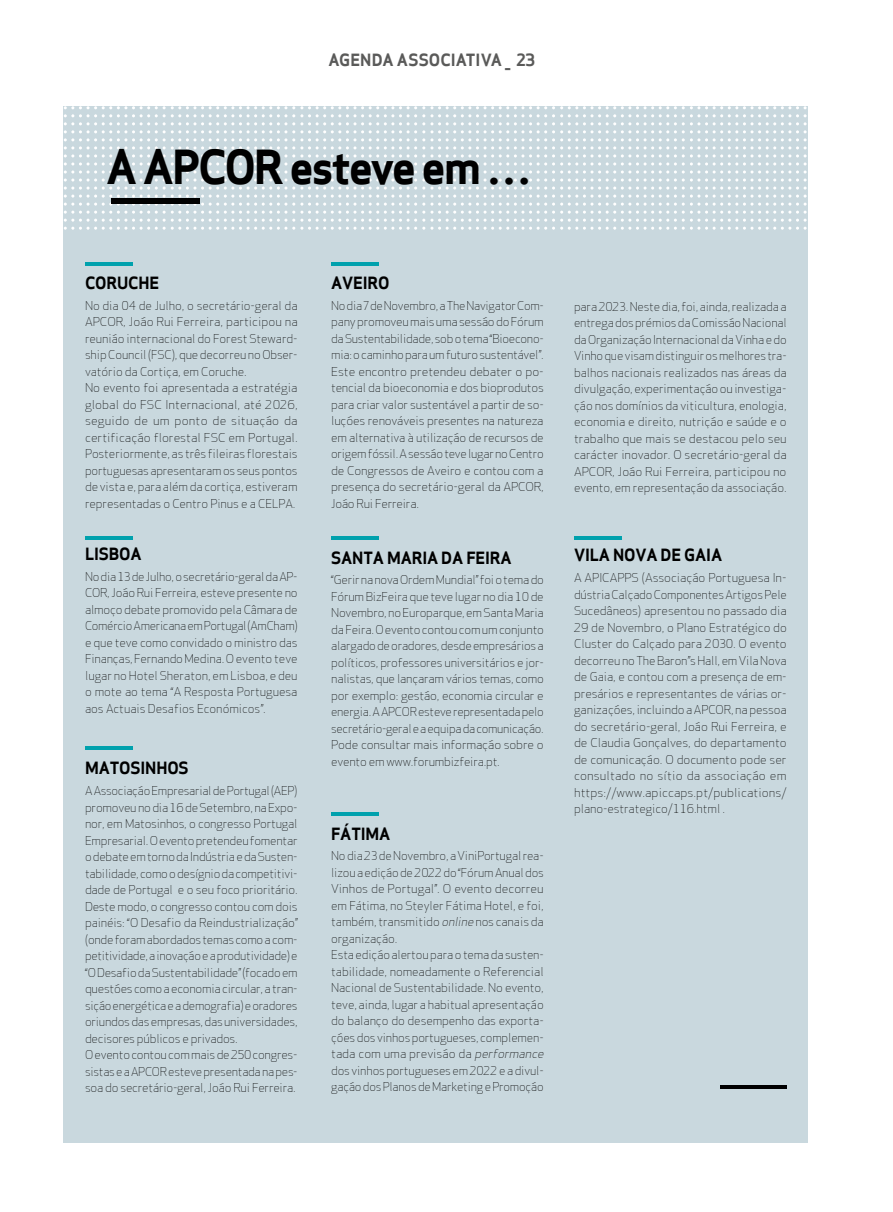
<style>
.page{position:relative;width:893px;height:1212px;background:#fff}
.page>*{position:absolute;margin:0;border:0;box-sizing:border-box;transform-origin:0 0}
.t1{font:45.75px "Apex Sans Bold T";letter-spacing:-.05em;color:#000}
.t2{font:16.5px "Apex Sans Bold T";letter-spacing:-.01em;color:#000}
.t3{font:16.5px "Apex Sans Bold T";letter-spacing:.005em;color:#5a5a59}
.t4{font:12px/16.5px "Apex Sans Light T";letter-spacing:-.015em;color:#000;text-align:justify}
.s1{font-style:italic}
</style>
<div class="page">
<div style="left:64px;top:106px;width:744px;height:1036px;background:#c9d8de"></div>
<svg style="left:430px;top:106px;width:377px;height:124px"></svg>
<svg style="left:64px;top:106px;width:361px;height:124px"></svg>
<div style="left:111px;top:198px;width:89px;height:6px;background:#000"></div>
<hr style="left:720px;top:1085px;width:67px;height:4px;background:#000">
<hr style="left:331px;top:263px;width:47px;height:3px;background:#00a1ad">
<hr style="left:85px;top:263px;width:47px;height:3px;background:#00a1ad">
<hr style="left:331px;top:812px;width:47px;height:4px;background:#00a1ad">
<hr style="left:85px;top:536px;width:47px;height:3px;background:#00a1ad">
<hr style="left:85px;top:746px;width:47px;height:4px;background:#00a1ad">
<hr style="left:331px;top:536px;width:47px;height:3px;background:#00a1ad">
<hr style="left:574px;top:536px;width:47px;height:3px;background:#00a1ad">
<h2 class="t3" style="left:328px;top:50px;width:208px">AGENDA ASSOCIATIVA _ 23</h2>
<h1 class="t1" style="left:106px;top:138px;width:427px">A APCOR esteve em …</h1>
<h2 class="t2" style="left:85px;top:272px;width:76px">CORUCHE</h2>
<p class="t4" style="left:85px;top:297px;width:214px;text-align:left">No dia 04 de Julho, o secretário-geral da APCOR, João Rui Ferreira, participou na reunião internacional do Forest Steward&shy;ship Council (FSC), que decorreu no Obser&shy;vatório da Cortiça, em Coruche.<br>No evento foi apresentada a estratégia global do FSC Internacional, até 2026, seguido de um ponto de situação da certificação florestal FSC em Portugal.<br>Posteriormente, as três fileiras florestais portuguesas apresentaram os seus pontos de vista e, para além da cortiça, estiveram representadas o Centro Pinus e a CELPA.</p>
<h2 class="t2" style="left:85px;top:543px;width:58px">LISBOA</h2>
<p class="t4" style="left:85px;top:568px;width:214px">No dia 13 de Julho, o secretário-geral da AP-COR, João Rui Ferreira, esteve presente no almoço debate promovido pela Câmara de Comércio Americana em Portugal (AmCham) e que teve como convidado o ministro das Finanças, Fernando Medina. O evento teve lugar no Hotel Sheraton, em Lisboa, e deu o mote ao tema “A Resposta Portuguesa aos Actuais Desafios Económicos”.</p>
<h2 class="t2" style="left:85px;top:758px;width:105px">MATOSINHOS</h2>
<p class="t4" style="left:85px;top:782px;width:214px;text-align:left">A Associação Empresarial de Portugal (AEP) promoveu no dia 16 de Setembro, na Expo&shy;nor, em Matosinhos, o congresso Portugal Empresarial. O evento pretendeu fomentar o debate em torno da Indústria e da Susten&shy;tabilidade, como o desígnio da competitivi&shy;dade de Portugal e o seu foco prioritário.<br>Deste modo, o congresso contou com dois painéis: “O Desafio da Reindustrialização” (onde foram abordados temas como a com&shy;petitividade, a inovação e a produtividade) e “O Desafio da Sustentabilidade” (focado em questões como a economia circular, a tran&shy;sição energética e a demografia) e oradores oriundos das empresas, das universidades, decisores públicos e privados.<br>O evento contou com mais de 250 congres&shy;sistas e a APCOR esteve presentada na pes&shy;soa do secretário-geral, João Rui Ferreira.</p>
<h2 class="t2" style="left:331px;top:272px;width:60px">AVEIRO</h2>
<p class="t4" style="left:331px;top:297px;width:214px">No dia 7 de Novembro, a The Navigator Com&shy;pany promoveu mais uma sessão do Fórum da Sustentabilidade, sob o tema “Bioecono&shy;mia: o caminho para um futuro sustentável”.<br>Este encontro pretendeu debater o po&shy;tencial da bioeconomia e dos bioprodutos para criar valor sustentável a partir de so&shy;luções renováveis presentes na natureza em alternativa à utilização de recursos de origem fóssil. A sessão teve lugar no Centro de Congressos de Aveiro e contou com a presença do secretário-geral da APCOR, João Rui Ferreira.</p>
<h2 class="t2" style="left:331px;top:547px;width:182px">SANTA MARIA DA FEIRA</h2>
<p class="t4" style="left:331px;top:571px;width:214px">“Gerir na nova Ordem Mundial” foi o tema do Fórum BizFeira que teve lugar no dia 10 de Novembro, no Europarque, em Santa Maria da Feira. O evento contou com um conjunto alargado de oradores, desde empresários a políticos, professores universitários e jor&shy;nalistas, que lançaram vários temas, como por exemplo: gestão, economia circular e energia. A APCOR esteve representada pelo secretário-geral e a equipa da comunicação.<br>Pode consultar mais informação sobre o evento em www.forumbizfeira.pt.</p>
<h2 class="t2" style="left:331px;top:823px;width:61px">FÁTIMA</h2>
<p class="t4" style="left:331px;top:847px;width:217px;text-align:left">No dia 23 de Novembro, a ViniPortugal rea&shy;lizou a edição de 2022 do “Fórum Anual dos Vinhos de Portugal”. O evento decorreu em Fátima, no Steyler Fátima Hotel, e foi, também, transmitido <span class="s1">online</span> nos canais da organização.<br>Esta edição alertou para o tema da susten&shy;tabilidade, nomeadamente o Referencial Nacional de Sustentabilidade. No evento, teve, ainda, lugar a habitual apresentação do balanço do desempenho das exporta&shy;ções dos vinhos portugueses, complemen&shy;tada com uma previsão da <span class="s1">performance </span>dos vinhos portugueses em 2022 e a divul&shy;gação dos Planos de Marketing e Promoção</p>
<p class="t4" style="left:574px;top:298px;width:214px">para 2023. Neste dia, foi, ainda, realizada a entrega dos prémios da Comissão Nacional da Organização Internacional da Vinha e do Vinho que visam distinguir os melhores tra&shy;balhos nacionais realizados nas áreas da divulgação, experimentação ou investiga&shy;ção nos domínios da viticultura, enologia, economia e direito, nutrição e saúde e o trabalho que mais se destacou pelo seu carácter inovador. O secretário-geral da APCOR, João Rui Ferreira, participou no evento, em representação da associação.</p>
<h2 class="t2" style="left:574px;top:545px;width:150px">VILA NOVA DE GAIA</h2>
<p class="t4" style="left:574px;top:569px;width:214px">A APICAPPS (Associação Portuguesa In&shy;dústria Calçado Componentes Artigos Pele Sucedâneos) apresentou no passado dia 29 de Novembro, o Plano Estratégico do Cluster do Calçado para 2030. O evento decorreu no The Baron”s Hall, em Vila Nova de Gaia, e contou com a presença de em&shy;presários e representantes de várias or&shy;ganizações, incluindo a APCOR, na pessoa do secretário-geral, João Rui Ferreira, e de Claudia Gonçalves, do departamento de comunicação. O documento pode ser consultado no sítio da associação em https://www.apiccaps.pt/publications/ plano-estrategico/116.html .</p>
</div>
